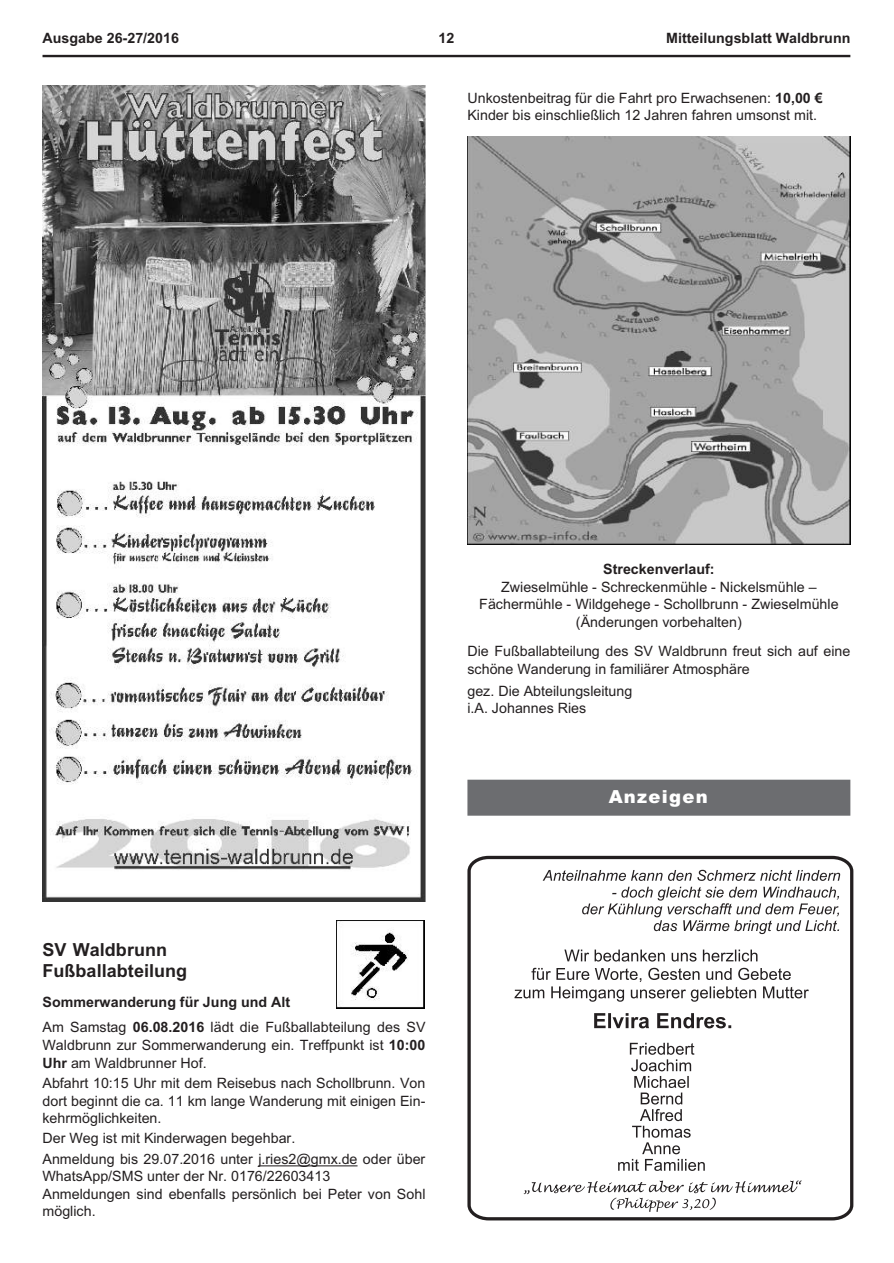
<style>
.page{position:relative;width:894px;height:1263px;background:#fff}
.page>*{position:absolute;margin:0;border:0;box-sizing:border-box;transform-origin:0 0}
.t1{font:700 18px/21.8px "Arial";color:#231f20}
.t2{font:900 18px "Arial";letter-spacing:.07em;color:#fff}
.t3{font:14.25px/17.4px "Arial";color:#231f20}
.t4{font:700 14.25px/25.2px "Arial";letter-spacing:.005em;color:#231f20}
.s1{font-weight:700}
.s2{font-weight:400}
</style>
<div class="page">
<hr style="left:258px;top:1165px;width:100px;height:1px;background:#231f20">
<div style="left:467px;top:780px;width:383px;height:36px;background:#6c6d70"></div>
<hr style="left:43px;top:55px;width:807px;height:2px;background:#231f20">
<img style="left:43px;top:85px;width:382px;height:816px">
<img style="left:336px;top:921px;width:89px;height:87px">
<img style="left:467px;top:137px;width:383px;height:408px">
<svg style="left:467px;top:856px;width:386px;height:364px"></svg>
<svg style="left:594px;top:1013px;width:137px;height:15px"></svg>
<svg style="left:543px;top:870px;width:297px;height:64px"></svg>
<svg style="left:515px;top:950px;width:294px;height:52px"></svg>
<svg style="left:524px;top:1181px;width:278px;height:31px"></svg>
<svg style="left:618px;top:1043px;width:87px;height:128px"></svg>
<p class="t4" style="left:43px;top:26px;width:138px">Ausgabe 26-27/2016</p>
<p class="t4" style="left:439px;top:26px;width:17px">12</p>
<p class="t4" style="left:666px;top:26px;width:186px">Mitteilungsblatt Waldbrunn</p>
<p class="t3" style="left:467px;top:91px;width:357px">Un kos ten bei trag für die Fahrt pro Er wach se nen: <span class="s1">10,00 €<br></span>Kin der bis ein schließ lich 12 Jah ren fah ren um sonst mit.</p>
<p class="t4" style="left:603px;top:558px;width:113px">Stre cken ver lauf:</p>
<p class="t3" style="left:479px;top:580px;width:361px;text-align:center">Zwie sel müh le - Schre cken müh le - Ni ckels müh le –<br>Fä cher müh le - Wild ge he ge - Scholl brunn - Zwie sel müh le (Än de run gen vor be hal ten)</p>
<p class="t3" style="left:467px;top:644px;width:384px">Die Fuß ball ab tei lung des SV Wald brunn freut sich auf eine schö ne Wan de rung in fa mi liä rer At mo sphä re</p>
<p class="t3" style="left:467px;top:683px;width:166px">gez. Die Ab tei lungs lei tung i.A. Jo han nes Ries</p>
<p class="t1" style="left:43px;top:940px;width:146px">SV Wald brunn<br>Fuß ball ab tei lung</p>
<p class="t4" style="left:43px;top:991px;width:385px">Som mer wan de rung für Jung und Alt<br><span class="s2">Am Sams tag</span> 06.08.2016 <span class="s2">lädt die Fuß ball ab tei lung des SV</span></p>
<p class="t3" style="left:43px;top:1038px;width:384px">Wald brunn zur Som mer wan de rung ein. Treff punkt ist <span class="s1">10:00<br>Uhr</span> am Wald brun ner Hof.</p>
<p class="t3" style="left:43px;top:1076px;width:384px;text-align:justify">Ab fahrt 10:15 Uhr mit dem Rei se bus nach Scholl brunn. Von dort be ginnt die ca. 11 km lan ge Wan de rung mit ei ni gen Ein - kehr mög lich kei ten.</p>
<p class="t3" style="left:43px;top:1130px;width:384px;line-height:20.4px">Der Weg ist mit Kin der wa gen be geh bar.<br>An mel dung bis 29.07.2016 un ter j.ries2@gmx.de oder über</p>
<p class="t3" style="left:43px;top:1169px;width:384px">What sApp/SMS un ter der Nr. 0176/22603413<br>An mel dun gen sind eben falls per sön lich bei Pe ter von Sohl mög lich.</p>
<p class="t2" style="left:609px;top:791px;width:101px">Anzeigen</p>
</div>
